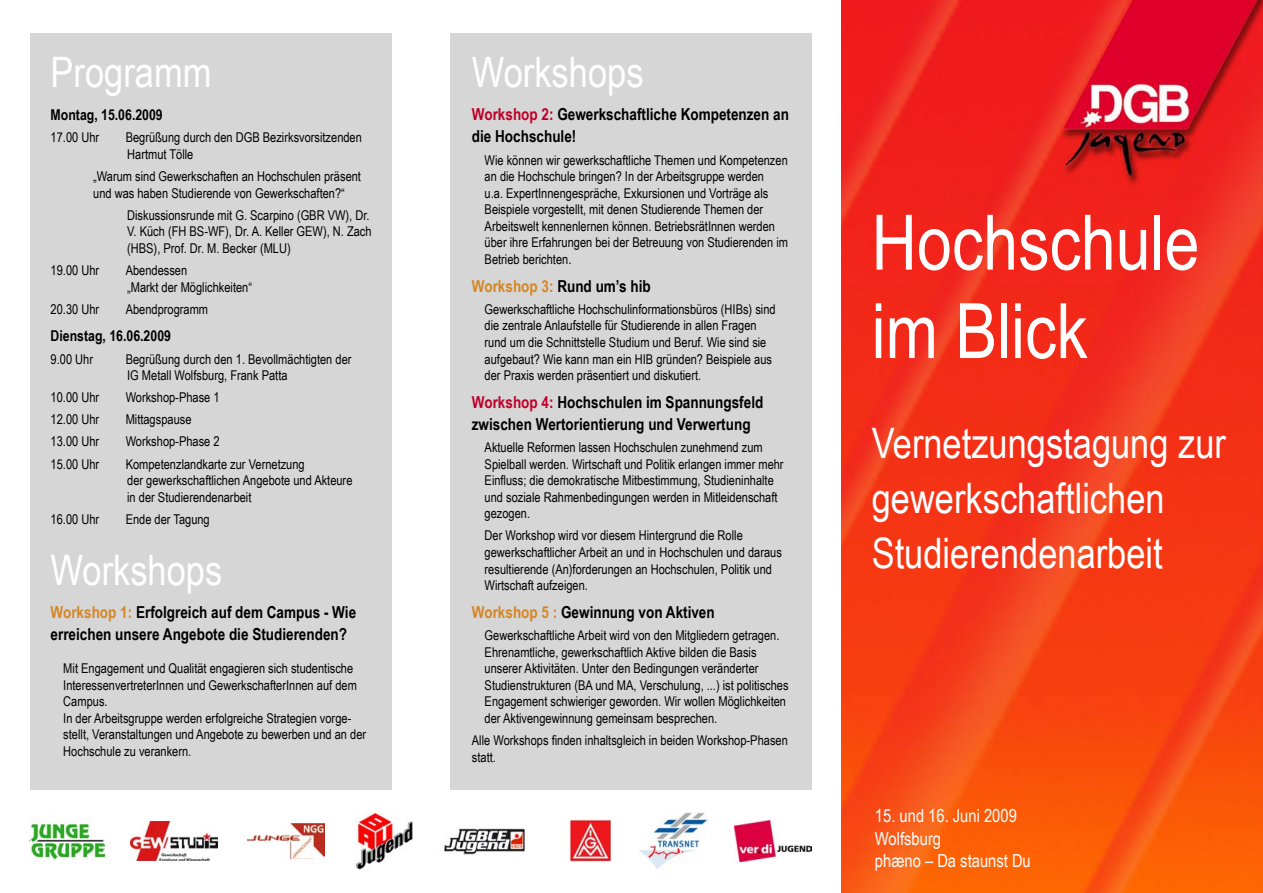
<style>
.page{position:relative;width:1263px;height:893px;background:#fff}
.page>*{position:absolute;margin:0;border:0;box-sizing:border-box;transform-origin:0 0}
.t1{font:76.5px/88.5px "Arial Narrow";color:#fff}
.t2{font:42px/55.3px "Arial Narrow";color:#fff}
.t3{font:18px/22px "Arial Narrow";color:#fff}
.t4{font:700 16.5px/22px "Arial Narrow";color:#000}
.t5{font:700 15px "Arial Narrow";color:#000}
.t6{font:13.5px/16.6px "Arial Narrow";color:#000}
.s1{color:#be0027}
.s2{color:#d48625}
.s3{color:#be002b}
</style>
<div class="page">
<div style="left:451px;top:33px;width:361px;height:757px;background:#d6d6d6"></div>
<div style="left:30px;top:33px;width:361px;height:757px;background:#d6d6d6"></div>
<img style="left:842px;top:0;width:421px;height:893px">
<img style="left:354px;top:812px;width:59px;height:58px">
<img style="left:30px;top:822px;width:75px;height:38px">
<img style="left:131px;top:822px;width:87px;height:39px">
<img style="left:247px;top:824px;width:77px;height:35px">
<img style="left:639px;top:813px;width:69px;height:56px">
<img style="left:734px;top:821px;width:77px;height:41px">
<img style="left:570px;top:819px;width:41px;height:43px">
<img style="left:444px;top:828px;width:81px;height:27px">
<h2 class="t2" style="left:51px;top:43px;width:162px">Programm</h2>
<h2 class="t2" style="left:472px;top:43px;width:173px">Workshops</h2>
<p class="t5" style="left:51px;top:104px;width:114px">Montag, 15.06.2009</p>
<p class="t6" style="left:51px;top:129px;width:50px">17.00 Uhr</p>
<p class="t6" style="left:126px;top:129px;width:238px">Begrüßung durch den DGB Bezirksvorsitzenden<br>Hartmut Tölle</p>
<p class="t6" style="left:93px;top:168px;width:269px">„Warum sind Gewerkschaften an Hochschulen präsent und was haben Studierende von Gewerkschaften?“</p>
<p class="t6" style="left:127px;top:206px;width:246px">Diskussionsrunde mit G. Scarpino (GBR VW), Dr.<br>V. Küch (FH BS-WF), Dr. A. Keller GEW), N. Zach (HBS), Prof. Dr. M. Becker (MLU)</p>
<p class="t6" style="left:51px;top:262px;width:50px">19.00 Uhr</p>
<p class="t6" style="left:126px;top:262px;width:128px">Abendessen<br>„Markt der Möglichkeiten“</p>
<p class="t6" style="left:51px;top:300px;width:50px">20.30 Uhr</p>
<p class="t6" style="left:126px;top:300px;width:84px">Abendprogramm</p>
<p class="t5" style="left:51px;top:325px;width:122px">Dienstag, 16.06.2009</p>
<p class="t6" style="left:51px;top:350px;width:44px">9.00 Uhr</p>
<p class="t6" style="left:126px;top:350px;width:227px">Begrüßung durch den 1. Bevollmächtigten der<br>IG Metall Wolfsburg, Frank Patta</p>
<p class="t6" style="left:51px;top:389px;width:50px">10.00 Uhr</p>
<p class="t6" style="left:126px;top:389px;width:95px">Workshop-Phase 1</p>
<p class="t6" style="left:51px;top:411px;width:50px">12.00 Uhr</p>
<p class="t6" style="left:126px;top:411px;width:67px">Mittagspause</p>
<p class="t6" style="left:51px;top:433px;width:50px">13.00 Uhr</p>
<p class="t6" style="left:126px;top:433px;width:95px">Workshop-Phase 2</p>
<p class="t6" style="left:51px;top:455px;width:50px">15.00 Uhr</p>
<p class="t6" style="left:126px;top:455px;width:228px">Kompetenzlandkarte zur Vernetzung<br>der gewerkschaftlichen Angebote und Akteure in der Studierendenarbeit</p>
<p class="t6" style="left:51px;top:510px;width:50px">16.00 Uhr</p>
<p class="t6" style="left:126px;top:510px;width:86px">Ende der Tagung</p>
<p class="t4" style="left:472px;top:103px;width:319px"><span class="s1">Workshop 2:</span> Gewerkschaftliche Kompetenzen an die Hochschule!</p>
<p class="t6" style="left:485px;top:151px;width:305px">Wie können wir gewerkschaftliche Themen und Kompetenzen an die Hochschule bringen? In der Arbeitsgruppe werden<br>u.a. ExpertInnengespräche, Exkursionen und Vorträge als Beispiele vorgestellt, mit denen Studierende Themen der Arbeitswelt kennenlernen können. BetriebsrätInnen werden über ihre Erfahrungen bei der Betreuung von Studierenden im Betrieb berichten.</p>
<p class="t4" style="left:472px;top:274px;width:180px"><span class="s2">Workshop 3:</span> Rund um’s hib</p>
<p class="t6" style="left:485px;top:300px;width:292px">Gewerkschaftliche Hochschulinformationsbüros (HIBs) sind die zentrale Anlaufstelle für Studierende in allen Fragen rund um die Schnittstelle Studium und Beruf. Wie sind sie aufgebaut? Wie kann man ein HIB gründen? Beispiele aus der Praxis werden präsentiert und diskutiert.</p>
<p class="t4" style="left:472px;top:390px;width:293px"><span class="s3">Workshop 4:</span> Hochschulen im Spannungsfeld zwischen Wertorientierung und Verwertung</p>
<p class="t6" style="left:485px;top:438px;width:300px">Aktuelle Reformen lassen Hochschulen zunehmend zum Spielball werden. Wirtschaft und Politik erlangen immer mehr Einfluss; die demokratische Mitbestimmung, Studieninhalte und soziale Rahmenbedingungen werden in Mitleidenschaft gezogen.</p>
<p class="t6" style="left:485px;top:527px;width:299px">Der Workshop wird vor diesem Hintergrund die Rolle gewerkschaftlicher Arbeit an und in Hochschulen und daraus resultierende (An)forderungen an Hochschulen, Politik und Wirtschaft aufzeigen.</p>
<p class="t4" style="left:472px;top:600px;width:244px"><span class="s2">Workshop 5 :</span> Gewinnung von Aktiven</p>
<p class="t6" style="left:485px;top:626px;width:305px">Gewerkschaftliche Arbeit wird von den Mitgliedern getragen.<br>Ehrenamtliche, gewerkschaftlich Aktive bilden die Basis unserer Aktivitäten. Unter den Bedingungen veränderter Studienstrukturen (BA und MA, Verschulung, ...) ist politisches Engagement schwieriger geworden. Wir wollen Möglichkeiten der Aktivengewinnung gemeinsam besprechen.</p>
<p class="t6" style="left:472px;top:731px;width:317px">Alle Workshops finden inhaltsgleich in beiden Workshop-Phasen statt.</p>
<h2 class="t2" style="left:51px;top:541px;width:173px">Workshops</h2>
<p class="t4" style="left:51px;top:600px;width:307px"><span class="s2">Workshop 1:</span> Erfolgreich auf dem Campus - Wie erreichen unsere Angebote die Studierenden?</p>
<p class="t6" style="left:63px;top:660px;width:304px">Mit Engagement und Qualität engagieren sich studentische InteressenvertreterInnen und GewerkschafterInnen auf dem Campus.<br>In der Arbeitsgruppe werden erfolgreiche Strategien vorge&shy;stellt, Veranstaltungen und Angebote zu bewerben und an der Hochschule zu verankern.</p>
<h1 class="t1" style="left:872px;top:196px;width:329px">Hochschule im Blick</h1>
<h2 class="t2" style="left:872px;top:413px;width:356px">Vernetzungstagung zur gewerkschaftlichen<br>Studierendenarbeit</h2>
<h3 class="t3" style="left:875px;top:804px;width:157px">15. und 16. Juni 2009<br>Wolfsburg<br>phæno – Da staunst Du</h3>
</div>
